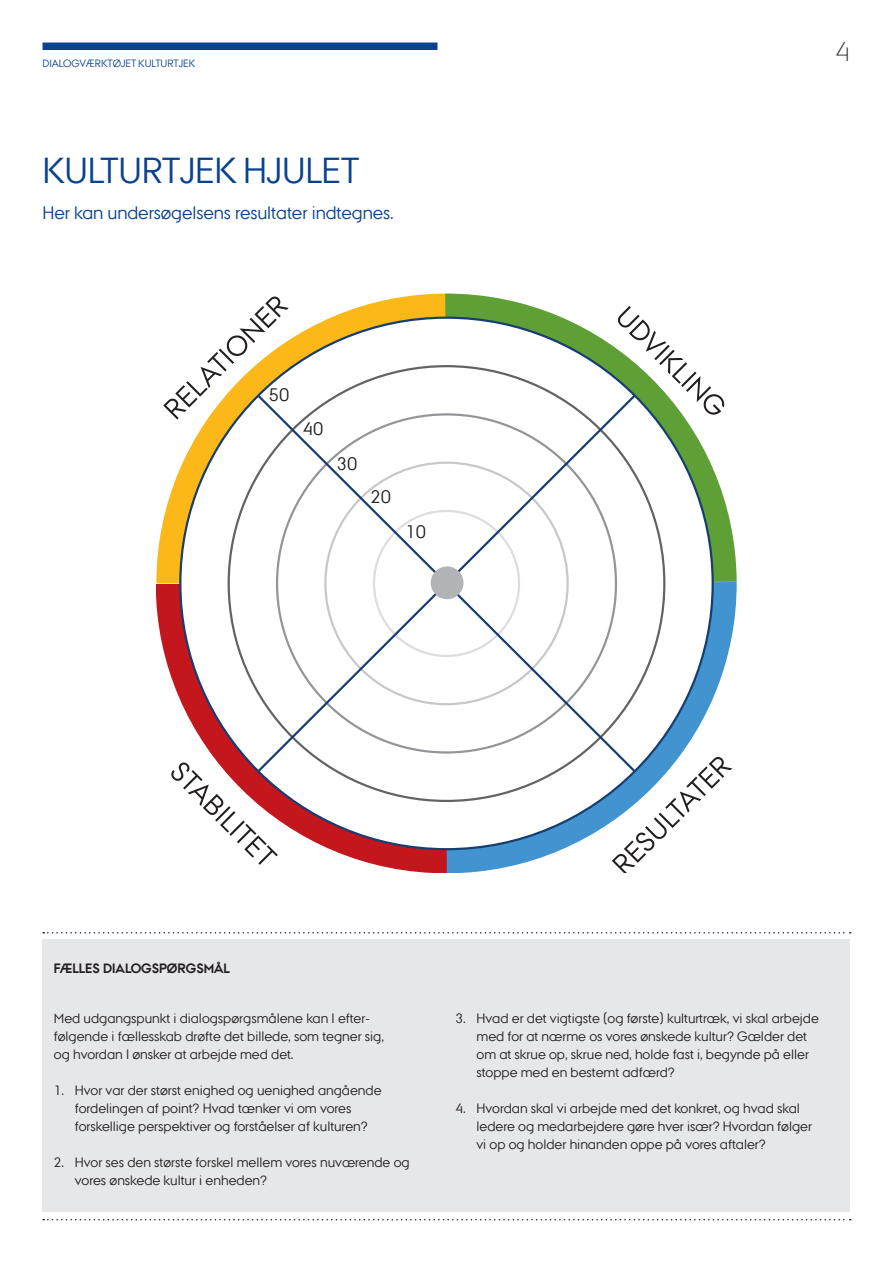
<style>
.page{position:relative;width:893px;height:1263px;background:#fff}
.page>*{position:absolute;margin:0;border:0;box-sizing:border-box;transform-origin:0 0}
.t1{font:36px "AU Passata";letter-spacing:-.005em;color:#09428e}
.t2{font:300 27px "AU Passata";color:#231f20}
.t3{font:18px "AU Passata";letter-spacing:-.005em;color:#09428e}
.t4{font:18px "AU Passata";color:#231f20}
.t5{font:13.5px/18px "AU Passata";color:#231f20}
.t6{font:700 13.5px "AU Passata";color:#231f20}
.t7{font:10.5px "AU Passata";color:#09428e}
</style>
<div class="page">
<svg style="left:156px;top:294px;width:289px;height:289px;fill:#fcb818"></svg>
<svg style="left:156px;top:583px;width:290px;height:290px"></svg>
<svg style="left:446px;top:583px;width:291px;height:290px;fill:#4194d0"></svg>
<svg style="left:445px;top:293px;width:292px;height:290px"></svg>
<div style="left:180px;top:318px;width:533px;height:531px;background:#fff;border-radius:50%"></div>
<svg style="left:255px;top:392px;width:383px;height:382px"></svg>
<svg style="left:618px;top:306px;width:106px;height:109px"></svg>
<svg style="left:612px;top:757px;width:120px;height:116px"></svg>
<svg style="left:163px;top:297px;width:126px;height:122px"></svg>
<svg style="left:171px;top:762px;width:107px;height:103px"></svg>
<div style="left:43px;top:43px;width:394px;height:7px;background:#09428e"></div>
<div style="left:43px;top:939px;width:807px;height:273px;background:#e6e7e9"></div>
<svg style="left:43px;top:932px;width:808px;height:1px"></svg>
<svg style="left:43px;top:1219px;width:808px;height:1px"></svg>
<div style="left:431px;top:566px;width:32px;height:33px;background:#b2b3b7;border-radius:50%"></div>
<p class="t7" style="left:43px;top:57px;width:154px">DIALOGVÆRKTØJET KULTURTJEK</p>
<p class="t1" style="left:43px;top:149px;width:318px">KULTURTJEK HJULET</p>
<p class="t3" style="left:43px;top:202px;width:353px">Her kan undersøgelsens resultater indtegnes.</p>
<p class="t4" style="left:269px;top:384px;width:22px">50</p>
<p class="t4" style="left:303px;top:418px;width:22px">40</p>
<p class="t4" style="left:337px;top:453px;width:22px">30</p>
<p class="t4" style="left:370px;top:486px;width:22px">20</p>
<p class="t4" style="left:406px;top:521px;width:22px">10</p>
<p class="t2" style="left:835px;top:36px;width:17px">4</p>
<p class="t6" style="left:54px;top:960px;width:178px">FÆLLES DIALOGSPØRGSMÅL</p>
<p class="t5" style="left:54px;top:1009px;width:332px">Med udgangspunkt i dialogspørgsmålene kan I efter&shy;følgende i fællesskab drøfte det billede, som tegner sig, og hvordan I ønsker at arbejde med det.</p>
<p class="t5" style="left:54px;top:1081px;width:329px">1. Hvor var der størst enighed og uenighed angående</p>
<p class="t5" style="left:75px;top:1099px;width:294px">fordelingen af point? Hvad tænker vi om vores forskellige perspektiver og forståelser af kulturen?</p>
<p class="t5" style="left:75px;top:1153px;width:336px;text-indent:-21px">2. Hvor ses den største forskel mellem vores nuværende og vores ønskede kultur i enheden?</p>
<p class="t5" style="left:476px;top:1009px;width:344px;text-indent:-21px">3. Hvad er det vigtigste (og første) kulturtræk, vi skal arbejde med for at nærme os vores ønskede kultur? Gælder det om at skrue op, skrue ned, holde fast i, begynde på eller stoppe med en bestemt adfærd?</p>
<p class="t5" style="left:476px;top:1099px;width:337px;text-indent:-21px">4. Hvordan skal vi arbejde med det konkret, og hvad skal ledere og medarbejdere gøre hver især? Hvordan følger vi op og holder hinanden oppe på vores aftaler?</p>
</div>
